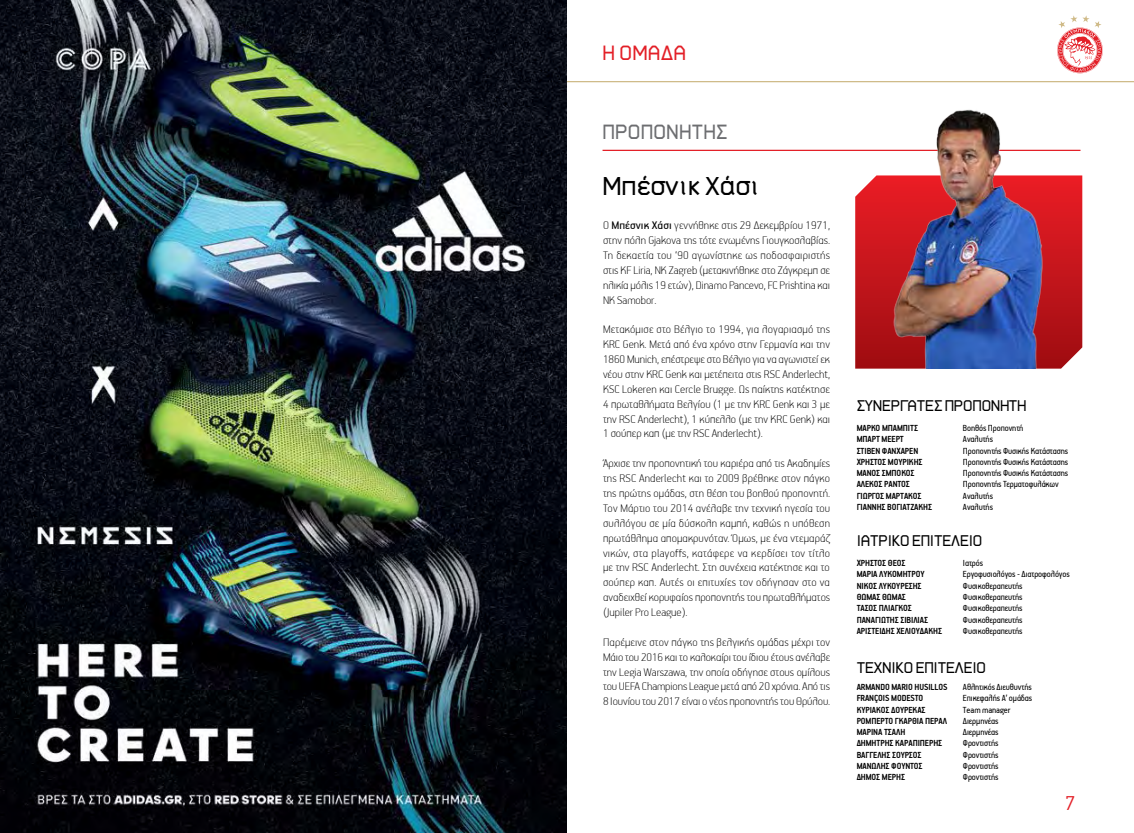
<style>
.page{position:relative;width:1134px;height:833px;background:#fff}
.page>*{position:absolute;margin:0;border:0;box-sizing:border-box;transform-origin:0 0}
.t1{font:25px "PF Retrospace";color:#000}
.t2{font:300 22.5px "PF Handbook Pro";color:#e31f27}
.t3{font:20px "PF Retrospace";letter-spacing:.01em;color:#6d6e71}
.t4{font:20px "PF Retrospace";letter-spacing:.01em;color:#e31f27}
.t5{font:15px "PF Retrospace";letter-spacing:-.01em;color:#000}
.t6{font:100 12.5px/14.9px "PF Handbook Pro";color:#000;text-align:justify}
.t7{font:10px "PF Handbook Pro";letter-spacing:-.01em;color:#000;scale:.9 1}
.t8{font:700 10px "PF Handbook Pro";letter-spacing:-.01em;color:#000;scale:.9 1}
.s1{font-weight:400}
</style>
<div class="page">
<hr style="left:0;top:81px;width:1134px;height:1px;background:#cfba87">
<svg style="left:1057px;top:15px;width:46px;height:58px"></svg>
<img style="left:0;top:0;width:567px;height:833px">
<hr style="left:602px;top:150px;width:478px;height:1px;background:#e31f27">
<svg style="left:1076px;top:175px;width:6px;height:179px"></svg>
<img style="left:855px;top:109px;width:221px;height:260px">
<h3 class="t4" style="left:602px;top:42px;width:85px">Η ΟΜΑΔΑ</h3>
<h3 class="t3" style="left:602px;top:121px;width:126px">ΠΡΟΠΟΝΗΤΉΣ</h3>
<h1 class="t1" style="left:602px;top:172px;width:158px">Μπέσνικ Χάσι</h1>
<p class="t6" style="left:603px;top:217px;width:229px">Ο <span class="s1">Μπέσνικ Χάσι</span> γεννήθηκε στις 29 Δεκεμβρίου 1971, στην πόλη Gjakova της τότε ενωμένης Γιουγκοσλαβίας.<br>Τη δεκαετία του ‘90 αγωνίστηκε ως ποδοσφαιριστής στις KF Liria, NK Zagreb (μετακινήθηκε στο Ζάγκρεμπ σε ηλικία μόλις 19 ετών), Dinamo Pancevo, FC Prishtina και NK Samobor.</p>
<p class="t6" style="left:603px;top:321px;width:229px">Μετακόμισε στο Βέλγιο το 1994, για λογαριασμό της KRC Genk. Μετά από ένα χρόνο στην Γερμανία και την 1860 Munich, επέστρεψε στο Βέλγιο για να αγωνιστεί εκ νέου στην KRC Genk και μετέπειτα στις RSC Anderlecht, KSC Lokeren και Cercle Brugge. Ως παίκτης κατέκτησε 4 πρωταθλήματα Βελγίου (1 με την KRC Genk και 3 με την RSC Anderlecht), 1 κύπελλο (με την KRC Genk) και 1 σούπερ καπ (με την RSC Anderlecht).</p>
<p class="t6" style="left:603px;top:455px;width:229px">Άρχισε την προπονητική του καριέρα από τις Ακαδημίες της RSC Anderlecht και το 2009 βρέθηκε στον πάγκο της πρώτης ομάδας, στη θέση του βοηθού προπονητή.<br>Τον Μάρτιο του 2014 ανέλαβε την τεχνική ηγεσία του συλλόγου σε μία δύσκολη καμπή, καθώς η υπόθεση πρωτάθλημα απομακρυνόταν. Όμως, με ένα ντεμαράζ νικών, στα playoffs, κατάφερε να κερδίσει τον τίτλο με την RSC Anderlecht. Στη συνέχεια κατέκτησε και το σούπερ καπ. Αυτές οι επιτυχίες τον οδήγησαν στο να αναδειχθεί κορυφαίος προπονητής του πρωταθλήματος (Jupiler Pro League).</p>
<p class="t6" style="left:603px;top:634px;width:229px">Παρέμεινε στον πάγκο της βελγικής ομάδας μέχρι τον Μάιο του 2016 και το καλοκαίρι του ίδιου έτους ανέλαβε την Legia Warszawa, την οποία οδήγησε στους ομίλους του UEFA Champions League μετά από 20 χρόνια. Από τις 8 Ιουνίου του 2017 είναι ο νέος προπονητής του Θρύλου.</p>
<p class="t5" style="left:857px;top:397px;width:171px">ΣΥΝΕΡΓΑΤΕΣ ΠΡΟΠΟΝΗΤΗ</p>
<p class="t8" style="left:857px;top:422px;width:70px">MΑΡΚΟ ΜΠΑΜΠΙΤΣ</p>
<p class="t7" style="left:963px;top:422px;width:69px">Βοηθός Προπονητή</p>
<p class="t8" style="left:857px;top:433px;width:54px">ΜΠΑΡΤ ΜΕΕΡΤ</p>
<p class="t7" style="left:963px;top:433px;width:35px">Αναλυτής</p>
<p class="t8" style="left:857px;top:444px;width:70px">ΣΤΙΒΕΝ ΦΑΝΧΑΡΕΝ</p>
<p class="t7" style="left:963px;top:444px;width:119px">Προπονητής Φυσικής Κατάστασης</p>
<p class="t8" style="left:857px;top:456px;width:75px">ΧΡΗΣΤΟΣ ΜΟΥΡΙΚΗΣ</p>
<p class="t7" style="left:963px;top:456px;width:119px">Προπονητής Φυσικής Κατάστασης</p>
<p class="t8" style="left:857px;top:467px;width:66px">ΜΑΝΟΣ ΣΜΠΟΚΟΣ</p>
<p class="t7" style="left:963px;top:467px;width:119px">Προπονητής Φυσικής Κατάστασης</p>
<p class="t8" style="left:857px;top:478px;width:61px">ΑΛΕΚΟΣ ΡΑΝΤΟΣ</p>
<p class="t7" style="left:963px;top:478px;width:108px">Προπονητής Τερματοφυλάκων</p>
<p class="t8" style="left:857px;top:489px;width:74px">ΓΙΩΡΓΟΣ ΜΑΡΤΑΚΟΣ</p>
<p class="t7" style="left:963px;top:489px;width:35px">Αναλυτής</p>
<p class="t8" style="left:857px;top:501px;width:85px">ΓΙΑΝΝΗΣ ΒΟΓΙΑΤΖΑΚΗΣ</p>
<p class="t7" style="left:963px;top:501px;width:35px">Αναλυτής</p>
<p class="t5" style="left:857px;top:532px;width:127px">ΙΑΤΡΙΚΟ ΕΠΙΤΕΛΕΙΟ</p>
<p class="t8" style="left:857px;top:557px;width:56px">ΧΡΉΣΤΟΣ ΘΈΟΣ</p>
<p class="t7" style="left:963px;top:557px;width:24px">Ιατρός</p>
<p class="t8" style="left:857px;top:568px;width:77px">ΜΑΡΊΑ ΛΥΚΟΜΉΤΡΟΥ</p>
<p class="t7" style="left:963px;top:568px;width:120px">Εργοφυσιολόγος - Διατροφολόγος</p>
<p class="t8" style="left:857px;top:579px;width:74px">ΝΊΚΟΣ ΛΥΚΟΥΡΈΣΗΣ</p>
<p class="t7" style="left:963px;top:579px;width:68px">Φυσικοθεραπευτής</p>
<p class="t8" style="left:857px;top:591px;width:56px">ΘΩΜΆΣ ΘΩΜΆΣ</p>
<p class="t7" style="left:963px;top:591px;width:68px">Φυσικοθεραπευτής</p>
<p class="t8" style="left:857px;top:602px;width:63px">ΤΆΣΟΣ ΠΛΙΆΓΚΟΣ</p>
<p class="t7" style="left:963px;top:602px;width:68px">Φυσικοθεραπευτής</p>
<p class="t8" style="left:857px;top:613px;width:81px">ΠΑΝΑΓΙΏΤΗΣ ΣΙΒΊΛΙΑΣ</p>
<p class="t7" style="left:963px;top:613px;width:68px">Φυσικοθεραπευτής</p>
<p class="t8" style="left:857px;top:624px;width:96px">ΑΡΙΣΤΕΊΔΗΣ ΧΕΛΙΟΥΔΆΚΗΣ</p>
<p class="t7" style="left:963px;top:624px;width:68px">Φυσικοθεραπευτής</p>
<p class="t5" style="left:857px;top:659px;width:131px">ΤΕΧΝΙΚΟ ΕΠΙΤΕΛΕΙΟ</p>
<p class="t8" style="left:857px;top:681px;width:103px">ARMANDO MARIO HUSILLOS</p>
<p class="t7" style="left:963px;top:681px;width:78px">Αθλητικός Διευθυντής</p>
<p class="t8" style="left:857px;top:692px;width:76px">FRANÇOIS MODESTO</p>
<p class="t7" style="left:963px;top:692px;width:79px">Επικεφαλής Α’ ομάδας</p>
<p class="t8" style="left:857px;top:703px;width:78px">ΚΥΡΙΆΚΟΣ ΔΟΥΡΈΚΑΣ</p>
<p class="t7" style="left:963px;top:703px;width:54px">Team manager</p>
<p class="t8" style="left:857px;top:714px;width:102px">ΡΟΜΠΈΡΤΟ ΓΚΑΡΘΊΑ ΠΕΡΆΛ</p>
<p class="t7" style="left:963px;top:714px;width:41px">Διερμηνέας</p>
<p class="t8" style="left:857px;top:726px;width:56px">ΜΑΡΙΝΑ ΤΣΑΛΗ</p>
<p class="t7" style="left:963px;top:726px;width:41px">Διερμηνέας</p>
<p class="t8" style="left:857px;top:737px;width:97px">ΔΗΜΉΤΡΗΣ ΚΑΡΑΠΙΠΈΡΗΣ</p>
<p class="t7" style="left:963px;top:737px;width:41px">Φροντιστής</p>
<p class="t8" style="left:857px;top:748px;width:74px">ΒΑΓΓΈΛΗΣ ΣΟΎΡΣΟΣ</p>
<p class="t7" style="left:963px;top:748px;width:41px">Φροντιστής</p>
<p class="t8" style="left:857px;top:759px;width:75px">ΜΑΝΏΛΗΣ ΦΟΎΝΤΟΣ</p>
<p class="t7" style="left:963px;top:759px;width:41px">Φροντιστής</p>
<p class="t8" style="left:857px;top:771px;width:55px">ΔΗΜΟΣ ΜΕΡΗΣ</p>
<p class="t7" style="left:963px;top:771px;width:41px">Φροντιστής</p>
<h2 class="t2" style="left:1065px;top:789px;width:12px">7</h2>
</div>
